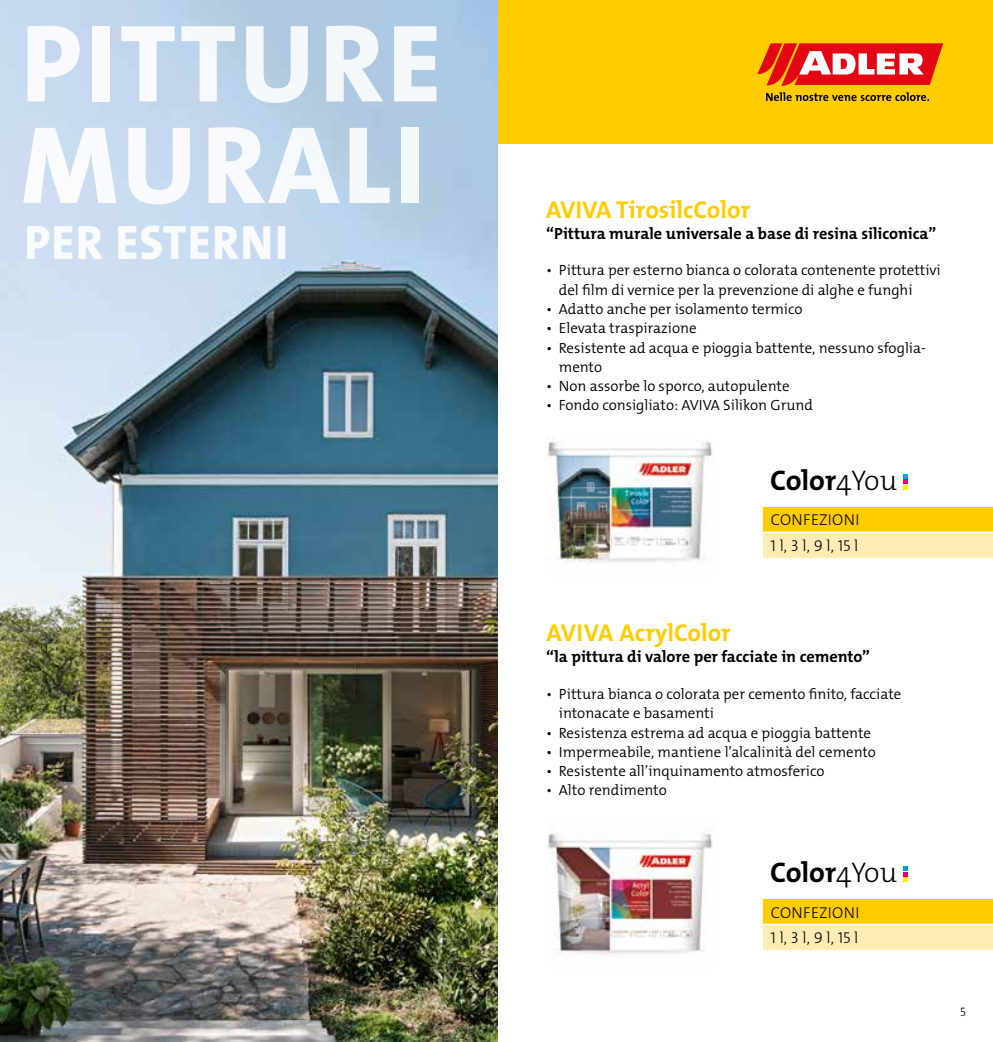
<style>
.page{position:relative;width:993px;height:1042px;background:#fff}
.page>*{position:absolute;margin:0;border:0;box-sizing:border-box;transform-origin:0 0}
.t1{font:800 111.3px/101.5px "The Mix Os F";letter-spacing:.035em;color:#fff}
.t2{font:800 48.65px "The Mix Os F";letter-spacing:.025em;color:#fff}
.t3{font:700 28.53px "The Mix Os F";color:#000}
.t4{font:700 24.5px "The Mix Os F";color:#fc0}
.t5{font:700 16.28px "The Mix Os F";color:#000}
.t6{font:300 15.75px/25.7px "The Mix Os F";letter-spacing:.02em;color:#000}
.t7{font:300 14.88px/19.2px "The Mix Os F";color:#000}
.t8{font:300 12.25px "The Mix Os F";color:#000}
.s1{font-weight:300}
</style>
<div class="page">
<div style="left:0;top:0;width:992px;height:144px;background:#fc0"></div>
<svg style="left:766px;top:92px;width:162px;height:9px"></svg>
<svg style="left:757px;top:43px;width:185px;height:43px;background:#ec5844"></svg>
<img style="left:0;top:0;width:497px;height:1042px">
<div style="left:763px;top:507px;width:229px;height:25px;background:#fc0"></div>
<div style="left:763px;top:532px;width:229px;height:26px;background:#feecb4"></div>
<hr style="left:763px;top:531px;width:229px;height:2px;background:#fff">
<div style="left:763px;top:899px;width:229px;height:25px;background:#fc0"></div>
<div style="left:763px;top:924px;width:229px;height:26px;background:#feecb4"></div>
<hr style="left:763px;top:923px;width:229px;height:2px;background:#fff">
<svg style="left:903px;top:474px;width:4px;height:16px"></svg>
<svg style="left:903px;top:866px;width:4px;height:16px"></svg>
<img style="left:546px;top:441px;width:166px;height:123px">
<img style="left:547px;top:830px;width:166px;height:126px">
<h1 class="t1" style="left:21px;top:14px;width:422px">PITTURE<br>MURALI</h1>
<h2 class="t2" style="left:25px;top:211px;width:265px">PER ESTERNI</h2>
<h3 class="t4" style="left:546px;top:194px;width:205px">AVIVA TirosilcColor</h3>
<p class="t5" style="left:546px;top:223px;width:392px">“Pittura murale universale a base di resina siliconica”</p>
<p class="t7" style="left:558px;top:261px;width:383px;text-indent:-13px">• Pittura per esterno bianca o colorata contenente protettivi del film di vernice per la prevenzione di alghe e funghi</p>
<p class="t7" style="left:546px;top:299px;width:258px">• Adatto anche per isolamento termico</p>
<p class="t7" style="left:546px;top:319px;width:152px">• Elevata traspirazione</p>
<p class="t7" style="left:558px;top:338px;width:368px;text-indent:-13px">• Resistente ad acqua e pioggia battente, nessuno sfoglia&shy;mento</p>
<p class="t7" style="left:546px;top:376px;width:245px">• Non assorbe lo sporco, autopulente</p>
<p class="t7" style="left:546px;top:396px;width:268px">• Fondo consigliato: AVIVA Silikon Grund</p>
<h3 class="t3" style="left:769px;top:462px;width:128px">Color<span class="s1">4You</span></h3>
<p class="t6" style="left:770px;top:507px;width:90px">CONFEZIONI<br>1 l, 3 l, 9 l, 15 l</p>
<h3 class="t4" style="left:546px;top:617px;width:186px">AVIVA AcrylColor</h3>
<p class="t5" style="left:546px;top:646px;width:325px">“la pittura di valore per facciate in cemento”</p>
<p class="t7" style="left:558px;top:684px;width:344px;text-indent:-13px">• Pittura bianca o colorata per cemento finito, facciate intonacate e basamenti</p>
<p class="t7" style="left:546px;top:723px;width:326px">• Resistenza estrema ad acqua e pioggia battente</p>
<p class="t7" style="left:546px;top:742px;width:331px">• Impermeabile, mantiene l’alcalinità del cemento</p>
<p class="t7" style="left:546px;top:761px;width:280px">• Resistente all’inquinamento atmosferico</p>
<p class="t7" style="left:546px;top:781px;width:122px">• Alto rendimento</p>
<h3 class="t3" style="left:769px;top:854px;width:128px">Color<span class="s1">4You</span></h3>
<p class="t6" style="left:770px;top:899px;width:90px">CONFEZIONI<br>1 l, 3 l, 9 l, 15 l</p>
<p class="t8" style="left:959px;top:1004px;width:7px">5</p>
</div>
